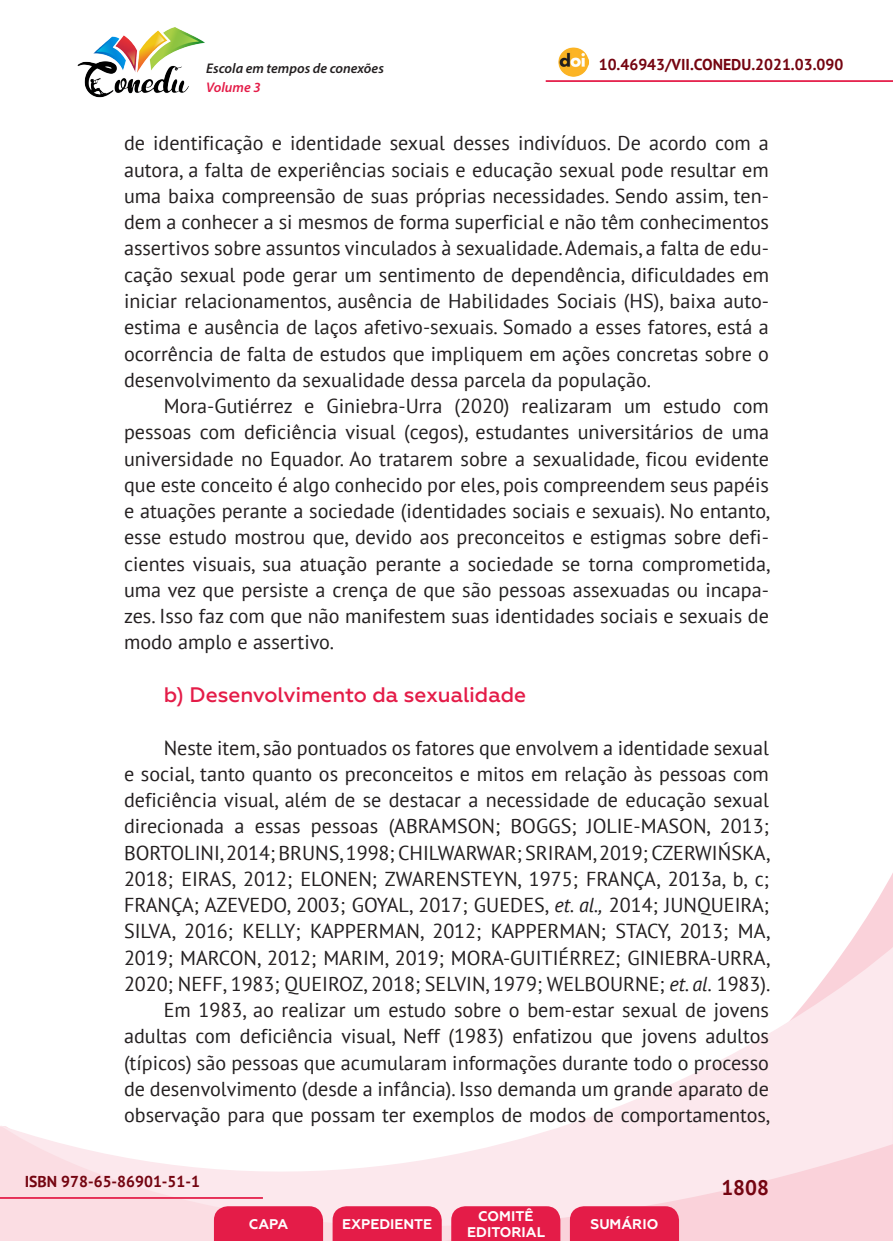
<style>
.page{position:relative;width:893px;height:1241px;background:#fff}
.page>*{position:absolute;margin:0;border:0;box-sizing:border-box;transform-origin:0 0}
._10_SUBTÍTULO_2{font:500 21px "Geometria";letter-spacing:-.01em;color:#e41c48}
.t1{font:700 21px "PT Sans";color:#740410}
._8_CORPO{font:20.12px/26.2px "PT Sans";color:#231f20;text-align:justify}
.t2{font:700 15.75px "PT Sans";color:#740410}
.t3{font:700 14px/16.8px "Geometria";color:#fff;text-align:center}
.t4{font:italic 600 14px "Myriad Pro";color:#231f20}
.t5{font:italic 600 14px "Myriad Pro";color:#e41c48}
.s1{font-style:italic}
</style>
<div class="page">
<svg style="left:848px;top:873px;width:45px;height:73px"></svg>
<svg style="left:0;top:946px;width:893px;height:294px"></svg>
<hr style="left:0;top:1196px;width:263px;height:2px;background:#e41c48">
<hr style="left:546px;top:80px;width:347px;height:2px;background:#e41c48">
<img style="left:559px;top:47px;width:30px;height:30px">
<img style="left:77px;top:27px;width:128px;height:71px">
<svg style="left:214px;top:1205px;width:109px;height:35px;background:#e52751"></svg>
<svg style="left:333px;top:1205px;width:109px;height:35px;background:#e52751"></svg>
<svg style="left:451px;top:1205px;width:109px;height:35px;background:#e52751"></svg>
<svg style="left:570px;top:1205px;width:109px;height:35px;background:#e52650"></svg>
<p class="t4" style="left:206px;top:59px;width:179px">Escola em tempos de conexões</p>
<p class="t2" style="left:599px;top:54px;width:246px">10.46943/VII.CONEDU.2021.03.090</p>
<p class="t5" style="left:206px;top:78px;width:56px">Volume 3</p>
<p class="_8_CORPO" style="left:124px;top:130px;width:646px">de identificação e identidade sexual desses indivíduos. De acordo com a autora, a falta de experiências sociais e educação sexual pode resultar em uma baixa compreensão de suas próprias necessidades. Sendo assim, ten&shy;dem a conhecer a si mesmos de forma superficial e não têm conhecimentos assertivos sobre assuntos vinculados à sexualidade. Ademais, a falta de edu&shy;cação sexual pode gerar um sentimento de dependência, dificuldades em iniciar relacionamentos, ausência de Habilidades Sociais (HS), baixa auto&shy;estima e ausência de laços afetivo-sexuais. Somado a esses fatores, está a ocorrência de falta de estudos que impliquem em ações concretas sobre o desenvolvimento da sexualidade dessa parcela da população.</p>
<p class="_8_CORPO" style="left:124px;top:392px;width:648px;text-indent:40px">Mora-Gutiérrez e Giniebra-Urra (2020) realizaram um estudo com pessoas com deficiência visual (cegos), estudantes universitários de uma universidade no Equador. Ao tratarem sobre a sexualidade, ficou evidente que este conceito é algo conhecido por eles, pois compreendem seus papéis e atuações perante a sociedade (identidades sociais e sexuais). No entanto, esse estudo mostrou que, devido aos preconceitos e estigmas sobre defi&shy;cientes visuais, sua atuação perante a sociedade se torna comprometida, uma vez que persiste a crença de que são pessoas assexuadas ou incapa&shy;zes. Isso faz com que não manifestem suas identidades sociais e sexuais de modo amplo e assertivo.</p>
<p class="_10_SUBTÍTULO_2" style="left:164px;top:682px;width:364px">b) Desenvolvimento da sexualidade</p>
<p class="_8_CORPO" style="left:124px;top:733px;width:648px;text-indent:40px">Neste item, são pontuados os fatores que envolvem a identidade sexual e social, tanto quanto os preconceitos e mitos em relação às pessoas com deficiência visual, além de se destacar a necessidade de educação sexual direcionada a essas pessoas (ABRAMSON; BOGGS; JOLIE-MASON, 2013; BORTOLINI, 2014; BRUNS, 1998; CHILWARWAR; SRIRAM, 2019; CZERWIŃSKA, 2018; EIRAS, 2012; ELONEN; ZWARENSTEYN, 1975; FRANÇA, 2013a, b, c; FRANÇA; AZEVEDO, 2003; GOYAL, 2017; GUEDES, <span class="s1">et. al.,</span> 2014; JUNQUEIRA; SILVA, 2016; KELLY; KAPPERMAN, 2012; KAPPERMAN; STACY, 2013; MA, 2019; MARCON, 2012; MARIM, 2019; MORA-GUITIÉRREZ; GINIEBRA-URRA, 2020; NEFF, 1983; QUEIROZ, 2018; SELVIN, 1979; WELBOURNE; <span class="s1">et. al.</span> 1983).</p>
<p class="_8_CORPO" style="left:124px;top:996px;width:648px;text-indent:40px">Em 1983, ao realizar um estudo sobre o bem-estar sexual de jovens adultas com deficiência visual, Neff (1983) enfatizou que jovens adultos (típicos) são pessoas que acumularam informações durante todo o processo de desenvolvimento (desde a infância). Isso demanda um grande aparato de observação para que possam ter exemplos de modos de comportamentos,</p>
<p class="t2" style="left:25px;top:1170px;width:177px">ISBN 978-65-86901-51-1</p>
<p class="t3" style="left:249px;top:1215px;width:41px">CAPA</p>
<p class="t3" style="left:342px;top:1215px;width:92px">EXPEDIENTE</p>
<p class="t3" style="left:467px;top:1207px;width:79px">COMITÊ<br>EDITORIAL</p>
<p class="t3" style="left:590px;top:1215px;width:69px">SUMÁRIO</p>
<p class="t1" style="left:721px;top:1173px;width:49px">1808</p>
</div>
